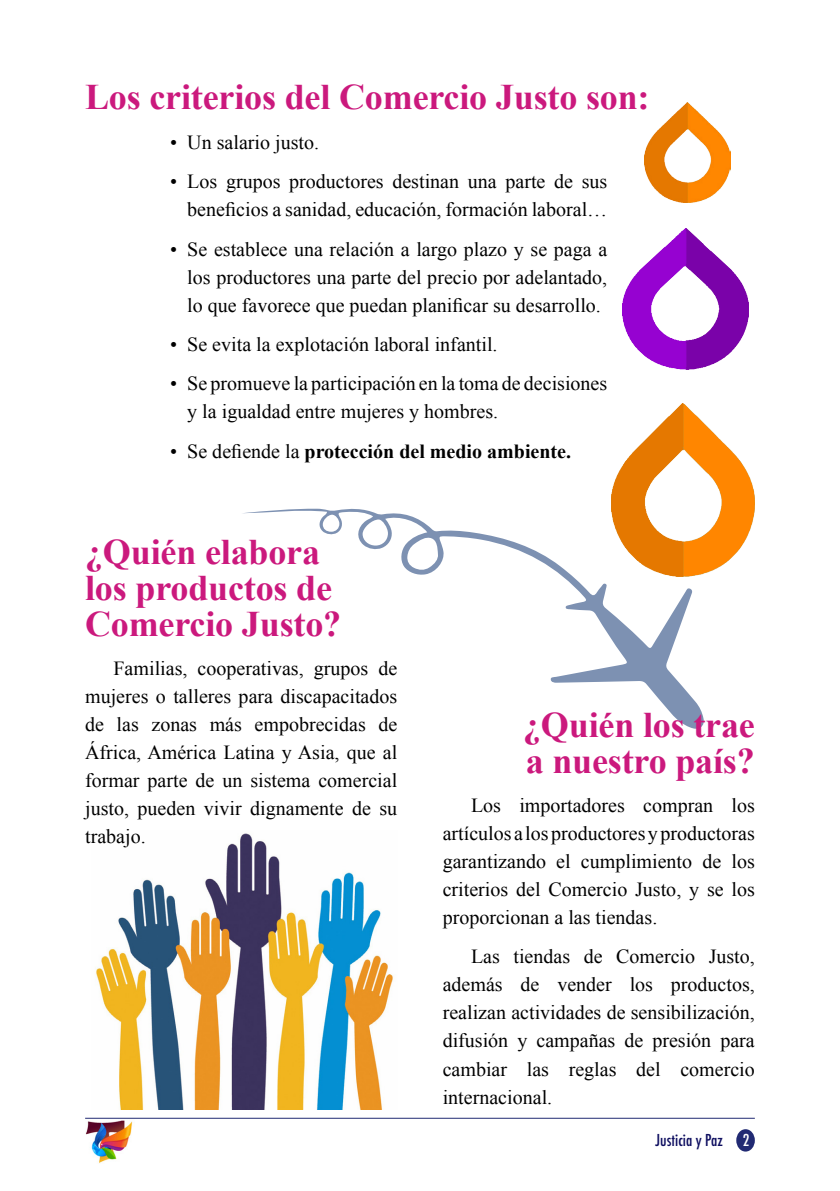
<style>
.page{position:relative;width:840px;height:1191px;background:#fff}
.page>*{position:absolute;margin:0;border:0;box-sizing:border-box;transform-origin:0 0}
.t1{font:700 36px/36px "Times New Roman";letter-spacing:-.005em;color:#cb197d}
.t2{font:20px/28px "Times New Roman";color:#000;text-align:justify}
.t3{font:700 20px "Times New Roman";color:#000}
.t4{font:500 condensed 16px "Futura";color:#0e0e60}
.s1{font-weight:400}
.s2{color:#fff}
</style>
<div class="page">
<svg style="left:243px;top:508px;width:460px;height:221px"></svg>
<div style="left:735px;top:1129px;width:19px;height:22px;background:#212a73;border-radius:50%"></div>
<hr style="left:85px;top:1118px;width:669px;height:1px;background:#212a73">
<img style="left:86px;top:1120px;width:47px;height:43px">
<img style="left:96px;top:833px;width:297px;height:276px">
<img style="left:610px;top:404px;width:144px;height:172px">
<img style="left:644px;top:103px;width:85px;height:100px">
<img style="left:622px;top:229px;width:125px;height:141px">
<p class="t1" style="left:85px;top:78px;width:565px">Los criterios del Comercio Justo son:</p>
<p class="t2" style="left:170px;top:128px;width:150px">• Un salario justo.</p>
<p class="t2" style="left:170px;top:167px;width:438px;text-align:right">• Los grupos productores destinan una parte de sus beneficios a sanidad, educación, formación laboral…</p>
<p class="t2" style="left:187px;top:234px;width:421px;text-indent:-17px">• Se establece una relación a largo plazo y se paga a los productores una parte del precio por adelantado, lo que favorece que puedan planificar su desarrollo.</p>
<p class="t2" style="left:170px;top:330px;width:328px">• Se evita la explotación laboral infantil.</p>
<p class="t2" style="left:187px;top:369px;width:421px;text-indent:-17px">• Se promueve la participación en la toma de decisiones y la igualdad entre mujeres y hombres.</p>
<p class="t3" style="left:170px;top:437px;width:402px"><span class="s1">• Se defiende la</span> protección del medio ambiente.</p>
<p class="t1" style="left:85px;top:533px;width:257px">¿Quién elabora los productos de<br>Comercio Justo?</p>
<p class="t2" style="left:85px;top:654px;width:313px;text-indent:28px">Familias, cooperativas, grupos de mujeres o talleres para discapacitados de las zonas más empobrecidas de África, América Latina y Asia, que al formar parte de un sistema comercial justo, pueden vivir dignamente de su trabajo.</p>
<p class="t1" style="left:523px;top:705px;width:233px">¿Quién los trae</p>
<p class="t1" style="left:525px;top:741px;width:230px">a nuestro país?</p>
<p class="t2" style="left:442px;top:791px;width:313px;text-indent:28px">Los importadores compran los artículos a los productores y productoras garantizando el cumplimiento de los criterios del Comercio Justo, y se los proporcionan a las tiendas.</p>
<p class="t2" style="left:442px;top:942px;width:313px;text-indent:28px">Las tiendas de Comercio Justo, además de vender los productos, realizan actividades de sensibilización, difusión y campañas de presión para cambiar las reglas del comercio internacional.</p>
<p class="t4" style="left:655px;top:1130px;width:95px">Justicia y Paz <span class="s2">2</span></p>
</div>
